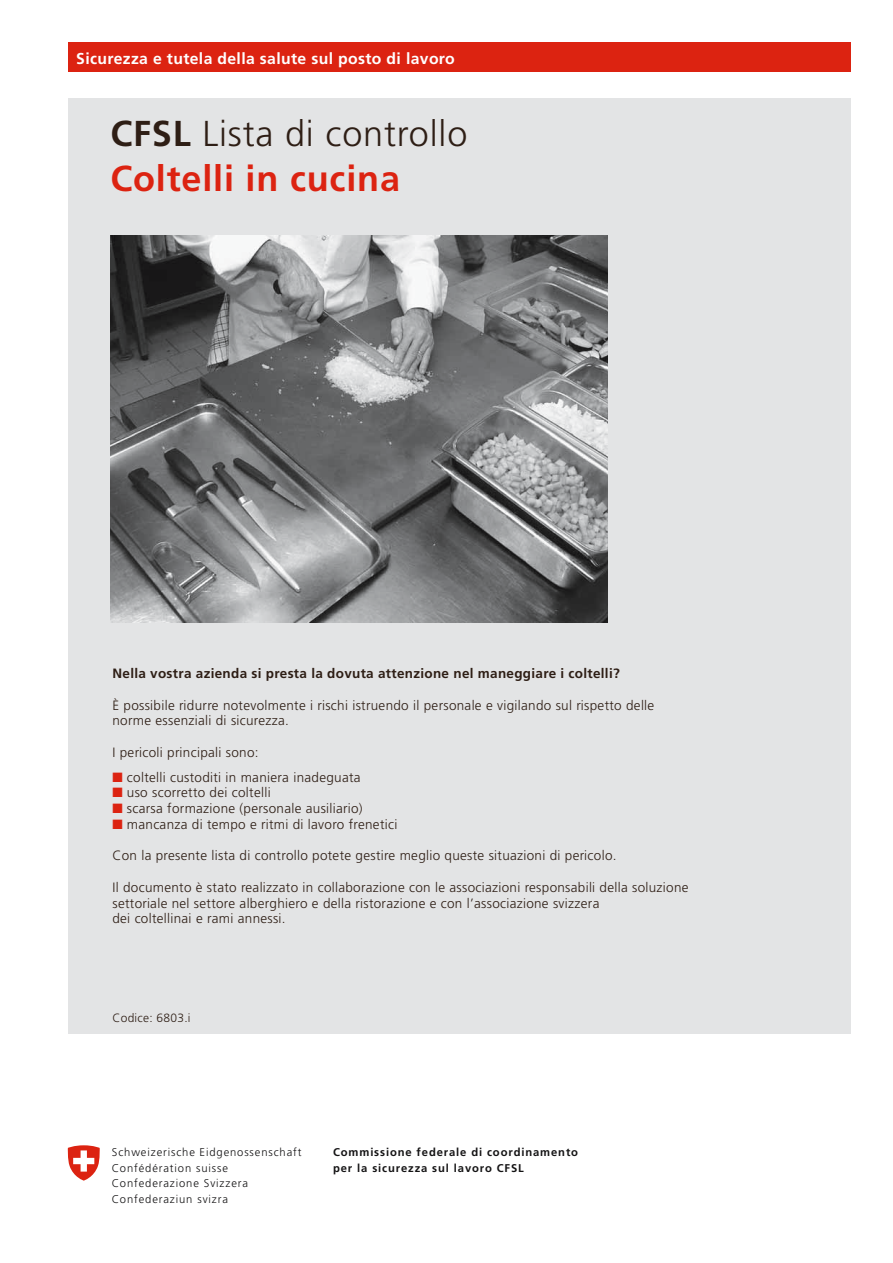
<style>
.page{position:relative;width:893px;height:1263px;background:#fff}
.page>*{position:absolute;margin:0;border:0;box-sizing:border-box;transform-origin:0 0}
.t1{font:300 36px/45px "Frutiger LT Std";letter-spacing:.02em;color:#2e1e15}
.t2{font:700 15.75px "Frutiger LT Std";letter-spacing:.02em;color:#fff}
.t3{font:300 13.5px/15.8px "Frutiger LT Std";letter-spacing:.02em;color:#2e1e15}
.t4{font:700 13.5px "Frutiger LT Std";letter-spacing:.02em;color:#2e1e15}
.t5{font:300 12px "Frutiger LT Std";letter-spacing:.02em;color:#2e1e15}
.t6{font:300 11.25px/15.5px "Frutiger";letter-spacing:.08em;color:#141314}
.t7{font:700 11.25px/15.5px "Frutiger";letter-spacing:.08em;color:#141314}
.s1{font-weight:700}
.s2{font-weight:700;color:#dc2311}
.s3{color:#dc2311}
</style>
<div class="page">
<div style="left:68px;top:98px;width:782px;height:935px;background:#e3e4e5"></div>
<img style="left:110px;top:236px;width:498px;height:387px">
<div style="left:68px;top:43px;width:782px;height:29px;background:#dc2311"></div>
<svg style="left:68px;top:1145px;width:32px;height:36px"></svg>
<p class="t2" style="left:76px;top:51px;width:380px">Sicurezza e tutela della salute sul posto di lavoro</p>
<h1 class="t1" style="left:110px;top:113px;width:358px"><span class="s1">CFSL</span> Lista di controllo<br><span class="s2">Coltelli in cucina</span></h1>
<p class="t4" style="left:112px;top:668px;width:509px">Nella vostra azienda si presta la dovuta attenzione nel maneggiare i coltelli?</p>
<p class="t3" style="left:112px;top:698px;width:543px">È possibile ridurre notevolmente i rischi istruendo il personale e vigilando sul rispetto delle norme essenziali di sicurezza.</p>
<p class="t3" style="left:112px;top:745px;width:148px">I pericoli principali sono:</p>
<p class="t3" style="left:112px;top:770px;width:250px"><span class="s3">■</span> coltelli custoditi in maniera inadeguata</p>
<p class="t3" style="left:112px;top:786px;width:160px"><span class="s3">■</span> uso scorretto dei coltelli</p>
<p class="t3" style="left:112px;top:801px;width:252px"><span class="s3">■</span> scarsa formazione (personale ausiliario)</p>
<p class="t3" style="left:112px;top:817px;width:286px"><span class="s3">■</span> mancanza di tempo e ritmi di lavoro frenetici</p>
<p class="t3" style="left:112px;top:849px;width:506px">Con la presente lista di controllo potete gestire meglio queste situazioni di pericolo.</p>
<p class="t3" style="left:112px;top:880px;width:578px">Il documento è stato realizzato in collaborazione con le associazioni responsabili della soluzione settoriale nel settore alberghiero e della ristorazione e con l’associazione svizzera<br>dei coltellinai e rami annessi.</p>
<p class="t5" style="left:112px;top:1013px;width:80px">Codice: 6803.i</p>
<p class="t6" style="left:112px;top:1145px;width:191px">Schweizerische Eidgenossenschaft<br>Confédération suisse<br>Confederazione Svizzera<br>Confederaziun svizra</p>
<p class="t7" style="left:333px;top:1145px;width:246px">Commissione federale di coordinamento per la sicurezza sul lavoro CFSL</p>
</div>
